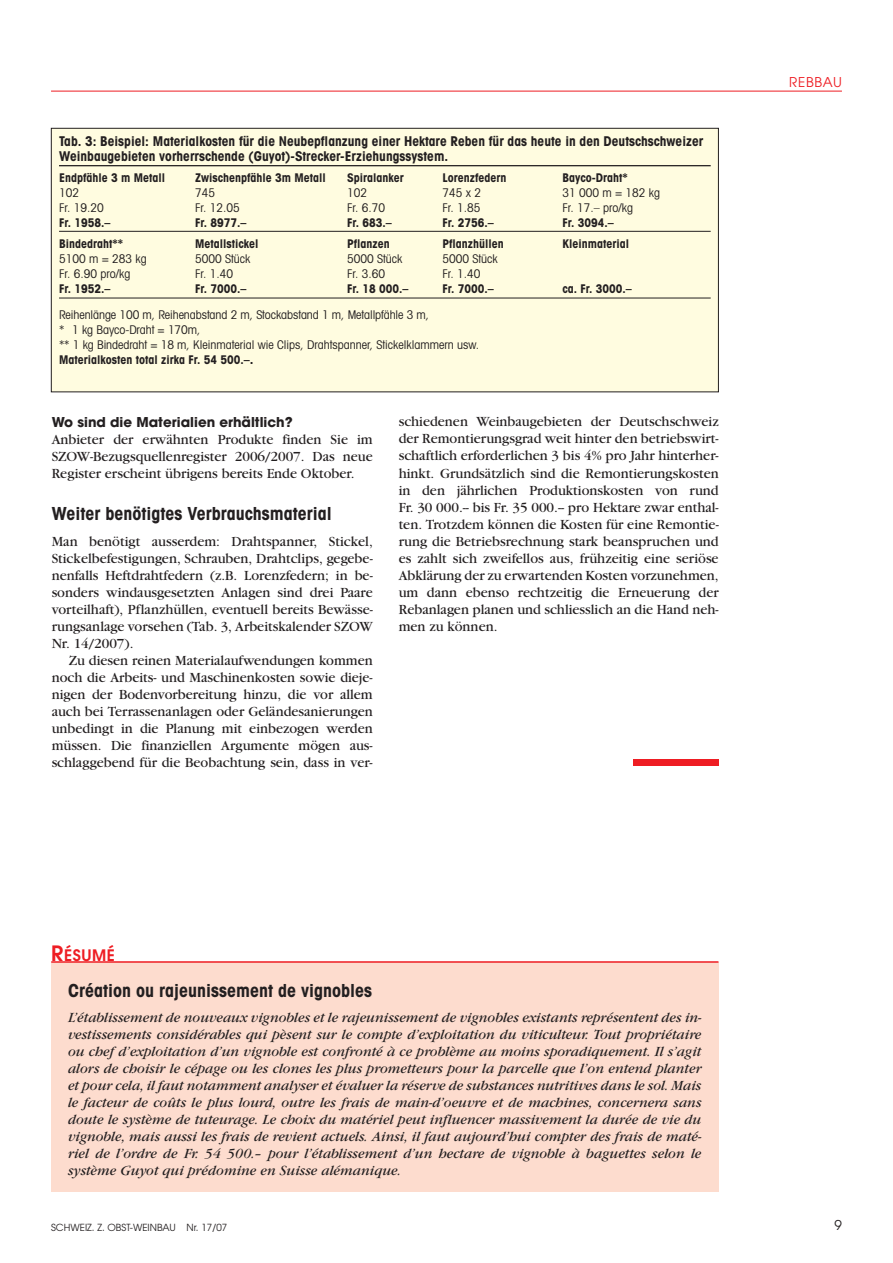
<style>
.page{position:relative;width:893px;height:1263px;background:#fff}
.page>*{position:absolute;margin:0;border:0;box-sizing:border-box;transform-origin:0 0}
.t1{font:700 condensed 18px "Avant Garde";color:#231f20}
.t2{font:600 15.75px "Avant Garde";letter-spacing:.035em;color:#ee1d23}
.t3{font:14.7px/17px "Garamond";color:#231f20;text-align:justify}
.t4{font:italic 14.7px/17px "Garamond";color:#231f20;text-align:justify}
.t5{font:700 condensed 13.5px/15px "Avant Garde";color:#231f20}
.t6{font:700 13.5px "Avant Garde";color:#231f20}
.t7{font:13.5px "Avant Garde";letter-spacing:.055em;color:#ee1d23}
.t8{font:13.5px "Avant Garde";color:#231f20}
.t9{font:condensed 12px/15px "Avant Garde";color:#231f20}
.t10{font:700 condensed 12px "Avant Garde";color:#231f20}
.t11{font:9.75px "Avant Garde";color:#231f20}
.s1{font-weight:700}
.s2{font-weight:700;font-size:13.5px}
.s3{font-size:21px}
</style>
<div class="page">
<hr style="left:51px;top:91px;width:791px;height:1px;background:#ee1d23">
<div style="left:51px;top:963px;width:667px;height:229px;background:#fddcce"></div>
<hr style="left:51px;top:961px;width:667px;height:2px;background:#ee1d23">
<div style="left:51px;top:128px;width:667px;height:264px;background:#fffce0"></div>
<hr style="left:59px;top:165px;width:652px;height:1px;background:#231f20">
<hr style="left:59px;top:231px;width:652px;height:1px;background:#231f20">
<hr style="left:59px;top:298px;width:652px;height:1px;background:#231f20">
<div style="left:51px;top:128px;width:668px;height:264px;border:1px solid #231f20"></div>
<div style="left:634px;top:759px;width:85px;height:6px;background:#ee1d23"></div>
<p class="t5" style="left:59px;top:135px;width:646px">Tab. 3: Beispiel: Materialkosten für die Neubepflanzung einer Hektare Reben für das heute in den Deutschschweizer<br>Weinbaugebieten vorherrschende (Guyot)-Strecker-Erziehungssystem.</p>
<p class="t10" style="left:59px;top:173px;width:108px">Endpfähle 3 m Metall</p>
<p class="t10" style="left:195px;top:173px;width:132px">Zwischenpfähle 3m Metall</p>
<p class="t10" style="left:347px;top:173px;width:58px">Spiralanker</p>
<p class="t10" style="left:442px;top:173px;width:65px">Lorenzfedern</p>
<p class="t10" style="left:562px;top:173px;width:67px">Bayco-Draht*</p>
<p class="t9" style="left:59px;top:186px;width:22px">102</p>
<p class="t9" style="left:195px;top:186px;width:22px">745</p>
<p class="t9" style="left:347px;top:186px;width:22px">102</p>
<p class="t9" style="left:442px;top:186px;width:40px">745 x 2</p>
<p class="t9" style="left:562px;top:186px;width:99px">31 000 m = 182 kg</p>
<p class="t9" style="left:59px;top:201px;width:46px">Fr. 19.20</p>
<p class="t9" style="left:195px;top:201px;width:46px">Fr. 12.05</p>
<p class="t9" style="left:347px;top:201px;width:40px">Fr. 6.70</p>
<p class="t9" style="left:442px;top:201px;width:40px">Fr. 1.85</p>
<p class="t9" style="left:562px;top:201px;width:72px">Fr. 17.– pro/kg</p>
<p class="t10" style="left:59px;top:218px;width:53px">Fr. 1958.–</p>
<p class="t10" style="left:195px;top:218px;width:53px">Fr. 8977.–</p>
<p class="t10" style="left:347px;top:218px;width:46px">Fr. 683.–</p>
<p class="t10" style="left:442px;top:218px;width:53px">Fr. 2756.–</p>
<p class="t10" style="left:562px;top:218px;width:53px">Fr. 3094.–</p>
<p class="t10" style="left:59px;top:240px;width:65px">Bindedraht**</p>
<p class="t10" style="left:195px;top:240px;width:65px">Metallstickel</p>
<p class="t10" style="left:347px;top:240px;width:44px">Pflanzen</p>
<p class="t10" style="left:442px;top:240px;width:63px">Pflanzhüllen</p>
<p class="t10" style="left:562px;top:240px;width:68px">Kleinmaterial</p>
<p class="t9" style="left:59px;top:253px;width:89px">5100 m = 283 kg</p>
<p class="t9" style="left:195px;top:253px;width:57px">5000 Stück</p>
<p class="t9" style="left:347px;top:253px;width:57px">5000 Stück</p>
<p class="t9" style="left:442px;top:253px;width:57px">5000 Stück</p>
<p class="t9" style="left:59px;top:268px;width:73px">Fr. 6.90 pro/kg</p>
<p class="t9" style="left:195px;top:268px;width:40px">Fr. 1.40</p>
<p class="t9" style="left:347px;top:268px;width:40px">Fr. 3.60</p>
<p class="t9" style="left:442px;top:268px;width:40px">Fr. 1.40</p>
<p class="t10" style="left:59px;top:285px;width:53px">Fr. 1952.–</p>
<p class="t10" style="left:195px;top:285px;width:53px">Fr. 7000.–</p>
<p class="t10" style="left:347px;top:285px;width:63px">Fr. 18 000.–</p>
<p class="t10" style="left:442px;top:285px;width:53px">Fr. 7000.–</p>
<p class="t10" style="left:562px;top:285px;width:71px">ca. Fr. 3000.–</p>
<p class="t9" style="left:59px;top:308px;width:422px">Reihenlänge 100 m, Reihenabstand 2 m, Stockabstand 1 m, Metallpfähle 3 m,<br>* 1 kg Bayco-Draht = 170m,<br>** 1 kg Bindedraht = 18 m, Kleinmaterial wie Clips, Drahtspanner, Stickelklammern usw.<br><span class="s1">Materialkosten total zirka Fr. 54 500.–</span><span class="s2">.</span></p>
<p class="t6" style="left:52px;top:417px;width:243px">Wo sind die Materialien erhältlich?</p>
<p class="t3" style="left:52px;top:432px;width:323px">Anbieter der erwähnten Produkte finden Sie im SZOW-Bezugsquellenregister 2006/2007. Das neue Register erscheint übrigens bereits Ende Oktober.</p>
<p class="t1" style="left:52px;top:507px;width:282px">Weiter benötigtes Verbrauchsmaterial</p>
<p class="t3" style="left:52px;top:534px;width:323px">Man benötigt ausserdem: Drahtspanner, Stickel, Stickelbefestigungen, Schrauben, Drahtclips, gegebe&shy;nenfalls Heftdrahtfedern (z.B. Lorenzfedern; in be&shy;sonders windausgesetzten Anlagen sind drei Paare vorteilhaft), Pflanzhüllen, eventuell bereits Bewässe&shy;rungsanlage vorsehen (Tab. 3, Arbeitskalender SZOW Nr. 14/2007).</p>
<p class="t3" style="left:52px;top:653px;width:323px;text-indent:17px">Zu diesen reinen Materialaufwendungen kommen noch die Arbeits- und Maschinenkosten sowie dieje&shy;nigen der Bodenvorbereitung hinzu, die vor allem auch bei Terrassenanlagen oder Geländesanierungen unbedingt in die Planung mit einbezogen werden müssen. Die finanziellen Argumente mögen aus&shy;schlaggebend für die Beobachtung sein, dass in ver-</p>
<p class="t3" style="left:399px;top:415px;width:322px">schiedenen Weinbaugebieten der Deutschschweiz der Remontierungsgrad weit hinter den betriebswirt&shy;schaftlich erforderlichen 3 bis 4% pro Jahr hinterher&shy;hinkt. Grundsätzlich sind die Remontierungskosten in den jährlichen Produktionskosten von rund Fr. 30 000.-- bis Fr. 35 000.-- pro Hektare zwar enthal&shy;ten. Trotzdem können die Kosten für eine Remontie&shy;rung die Betriebsrechnung stark beanspruchen und es zahlt sich zweifellos aus, frühzeitig eine seriöse Abklärung der zu erwartenden Kosten vorzunehmen, um dann ebenso rechtzeitig die Erneuerung der Rebanlagen planen und schliesslich an die Hand neh&shy;men zu können.</p>
<p class="t2" style="left:51px;top:949px;width:65px"><span class="s3">R</span>ÉSUMÉ</p>
<p class="t1" style="left:68px;top:984px;width:306px">Création ou rajeunissement de vignobles</p>
<p class="t4" style="left:68px;top:1011px;width:635px">L’établissement de nouveaux vignobles et le rajeunissement de vignobles existants représentent des in&shy;vestissements considérables qui pèsent sur le compte d’exploitation du viticulteur. Tout propriétaire ou chef d’exploitation d’un vignoble est confronté à ce problème au moins sporadiquement. Il s’agit alors de choisir le cépage ou les clones les plus prometteurs pour la parcelle que l’on entend planter et pour cela, il faut notamment analyser et évaluer la réserve de substances nutritives dans le sol. Mais le facteur de coûts le plus lourd, outre les frais de main-d’oeuvre et de machines, concernera sans doute le système de tuteurage. Le choix du matériel peut influencer massivement la durée de vie du vignoble, mais aussi les frais de revient actuels. Ainsi, il faut aujourd’hui compter des frais de maté&shy;riel de l’ordre de Fr. 54 500.– pour l’établissement d’un hectare de vignoble à baguettes selon le système Guyot qui prédomine en Suisse alémanique.</p>
<p class="t7" style="left:789px;top:77px;width:54px">REBBAU</p>
<p class="t11" style="left:51px;top:1223px;width:178px">SCHWEIZ. Z. OBST-WEINBAU Nr. 17/07</p>
<p class="t8" style="left:834px;top:1220px;width:9px">9</p>
</div>
